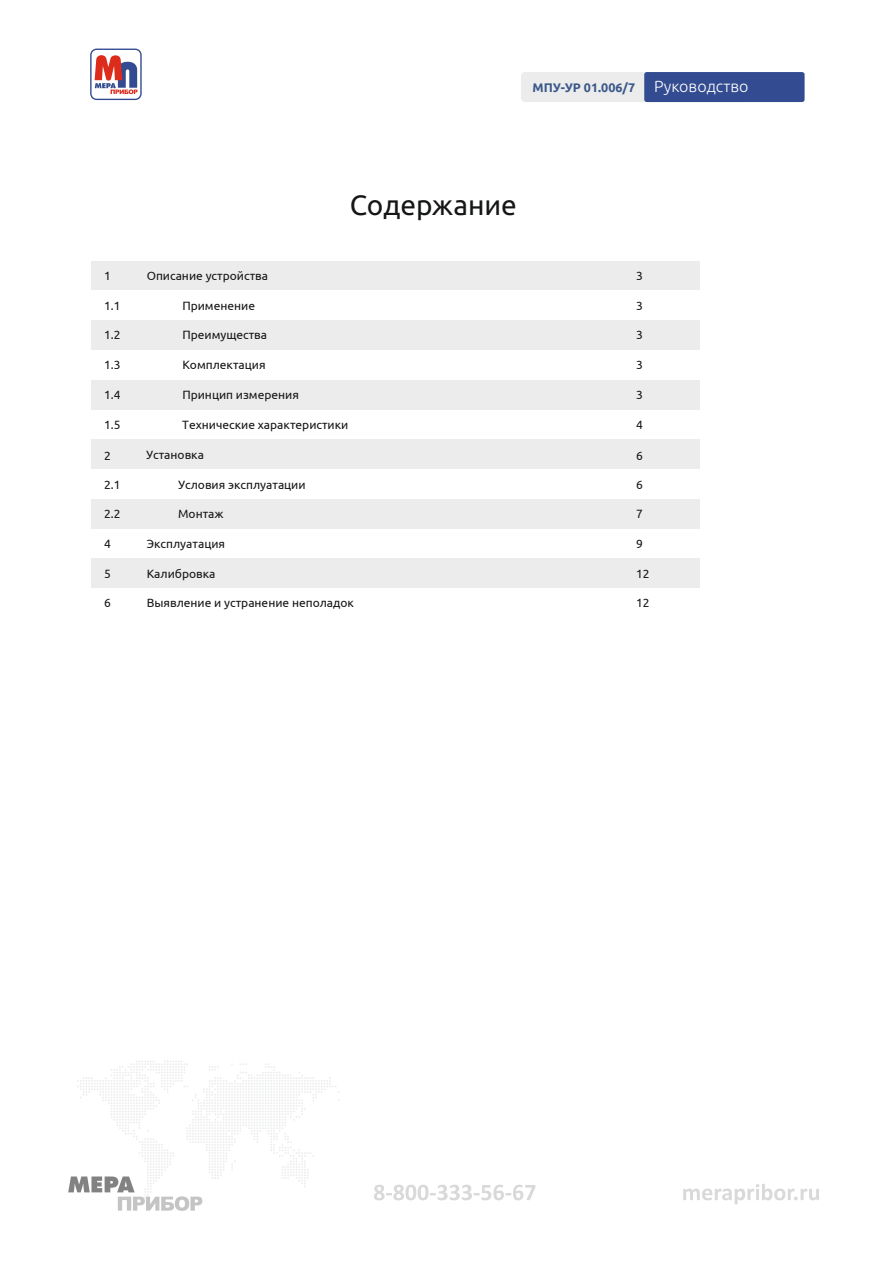
<style>
.page{position:relative;width:893px;height:1263px;background:#fff}
.page>*{position:absolute;margin:0;border:0;box-sizing:border-box;transform-origin:0 0}
.t1{font:28.05px "Ubuntu";color:#151616}
.t2{font:300 16.05px "Ubuntu";color:#fff}
.t3{font:700 12.45px "Ubuntu";color:#3b598b}
.t4{font:12px "Ubuntu";color:#151616}
</style>
<div class="page">
<div style="left:521px;top:72px;width:228px;height:30px;background:#ececec;border-radius:4px"></div>
<div style="left:91px;top:261px;width:43px;height:30px;background:#ececec"></div>
<div style="left:134px;top:261px;width:489px;height:30px;background:#ececec"></div>
<div style="left:623px;top:261px;width:77px;height:30px;background:#ececec"></div>
<div style="left:91px;top:320px;width:43px;height:30px;background:#ececec"></div>
<div style="left:134px;top:320px;width:36px;height:30px;background:#ececec"></div>
<div style="left:170px;top:320px;width:453px;height:30px;background:#ececec"></div>
<div style="left:623px;top:320px;width:77px;height:30px;background:#ececec"></div>
<div style="left:91px;top:380px;width:43px;height:30px;background:#ececec"></div>
<div style="left:134px;top:380px;width:36px;height:30px;background:#ececec"></div>
<div style="left:170px;top:380px;width:453px;height:30px;background:#ececec"></div>
<div style="left:623px;top:380px;width:77px;height:30px;background:#ececec"></div>
<div style="left:91px;top:439px;width:43px;height:30px;background:#ececec"></div>
<div style="left:134px;top:439px;width:36px;height:30px;background:#ececec"></div>
<div style="left:170px;top:439px;width:453px;height:30px;background:#ececec"></div>
<div style="left:623px;top:439px;width:77px;height:30px;background:#ececec"></div>
<div style="left:91px;top:499px;width:43px;height:30px;background:#ececec"></div>
<div style="left:134px;top:499px;width:36px;height:30px;background:#ececec"></div>
<div style="left:170px;top:499px;width:453px;height:30px;background:#ececec"></div>
<div style="left:623px;top:499px;width:77px;height:30px;background:#ececec"></div>
<div style="left:91px;top:558px;width:43px;height:30px;background:#ececec"></div>
<div style="left:134px;top:558px;width:489px;height:30px;background:#ececec"></div>
<div style="left:623px;top:558px;width:77px;height:30px;background:#ececec"></div>
<svg style="left:90px;top:49px;width:52px;height:51px"></svg>
<div style="left:644px;top:72px;width:161px;height:30px;background:#334b90;border-radius:3px"></div>
<svg style="left:68px;top:1061px;width:271px;height:150px"></svg>
<svg style="left:374px;top:1184px;width:445px;height:20px"></svg>
<p class="t3" style="left:533px;top:80px;width:104px">МПУ-УР 01.006/7</p>
<h2 class="t2" style="left:654px;top:80px;width:96px">Руководство</h2>
<h1 class="t1" style="left:350px;top:193px;width:168px">Содержание</h1>
<p class="t4" style="left:104px;top:268px;width:8px">1</p>
<p class="t4" style="left:147px;top:268px;width:123px">Описание устройства</p>
<p class="t4" style="left:636px;top:268px;width:8px">3</p>
<p class="t4" style="left:104px;top:298px;width:18px">1.1</p>
<p class="t4" style="left:182px;top:298px;width:74px">Применение</p>
<p class="t4" style="left:636px;top:298px;width:8px">3</p>
<p class="t4" style="left:104px;top:328px;width:18px">1.2</p>
<p class="t4" style="left:182px;top:328px;width:86px">Преимущества</p>
<p class="t4" style="left:636px;top:328px;width:8px">3</p>
<p class="t4" style="left:104px;top:358px;width:18px">1.3</p>
<p class="t4" style="left:182px;top:358px;width:85px">Комплектация</p>
<p class="t4" style="left:636px;top:358px;width:8px">3</p>
<p class="t4" style="left:104px;top:387px;width:18px">1.4</p>
<p class="t4" style="left:182px;top:387px;width:118px">Принцип измерения</p>
<p class="t4" style="left:636px;top:387px;width:8px">3</p>
<p class="t4" style="left:104px;top:417px;width:18px">1.5</p>
<p class="t4" style="left:182px;top:417px;width:168px">Технические характеристики</p>
<p class="t4" style="left:636px;top:417px;width:8px">4</p>
<p class="t4" style="left:104px;top:448px;width:8px">2</p>
<p class="t4" style="left:146px;top:448px;width:59px">Установка</p>
<p class="t4" style="left:636px;top:448px;width:8px">6</p>
<p class="t4" style="left:104px;top:478px;width:18px">2.1</p>
<p class="t4" style="left:178px;top:478px;width:129px">Условия эксплуатации</p>
<p class="t4" style="left:636px;top:478px;width:8px">6</p>
<p class="t4" style="left:178px;top:506px;width:47px">Монтаж</p>
<p class="t4" style="left:636px;top:506px;width:8px">7</p>
<p class="t4" style="left:104px;top:536px;width:8px">4</p>
<p class="t4" style="left:147px;top:536px;width:80px">Эксплуатация</p>
<p class="t4" style="left:636px;top:536px;width:8px">9</p>
<p class="t4" style="left:104px;top:566px;width:8px">5</p>
<p class="t4" style="left:147px;top:566px;width:70px">Калибровка</p>
<p class="t4" style="left:636px;top:566px;width:15px">12</p>
<p class="t4" style="left:104px;top:596px;width:8px">6</p>
<p class="t4" style="left:147px;top:596px;width:209px">Выявление и устранение неполадок</p>
<p class="t4" style="left:636px;top:596px;width:15px">12</p>
<p class="t4" style="left:104px;top:506px;width:18px">2.2</p>
</div>
